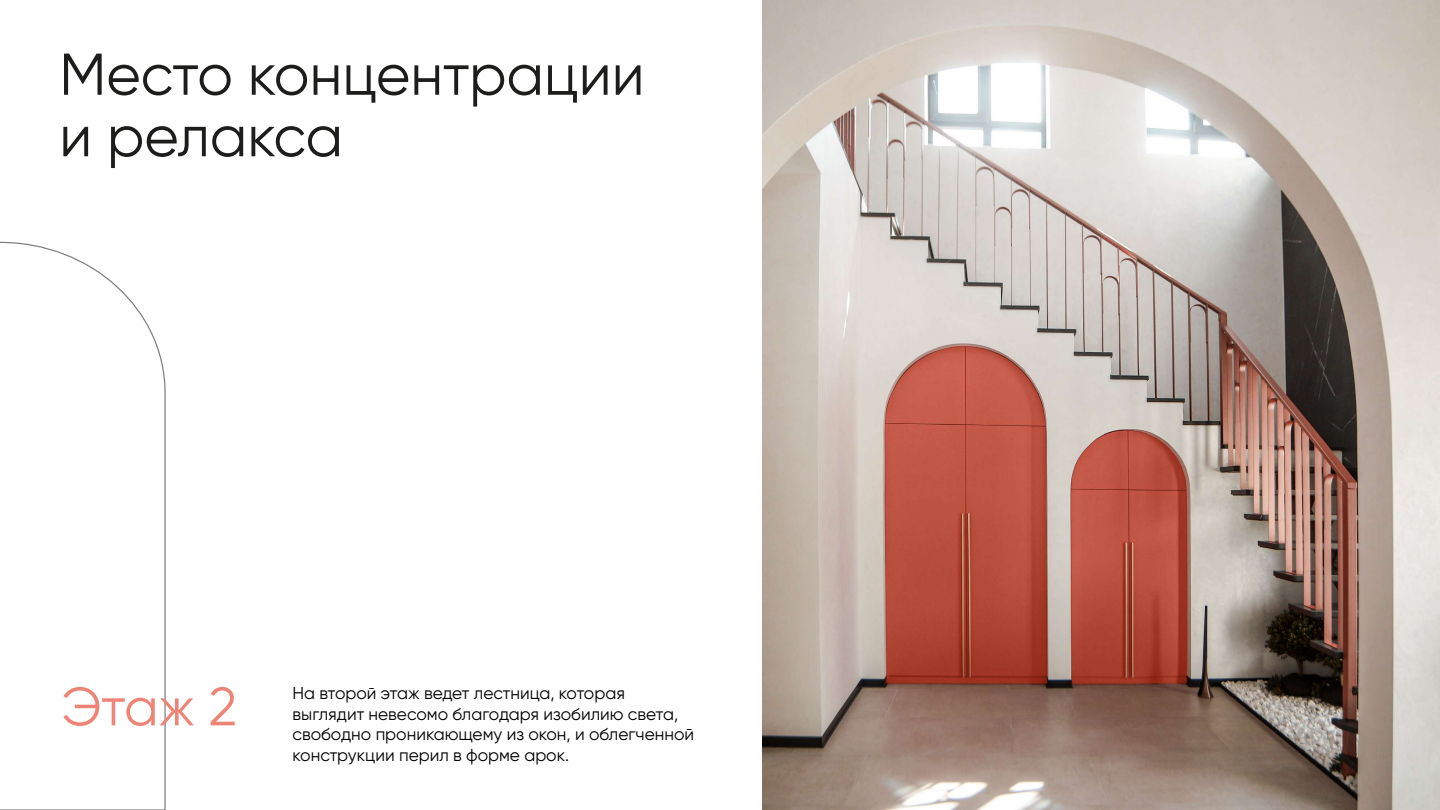
<style>
.page{position:relative;width:1440px;height:810px;background:#fff}
.page>*{position:absolute;margin:0;border:0;box-sizing:border-box;transform-origin:0 0}
.t1{font:58.8px/61.5px "Gilroy";color:#1d1d1b}
.t2{font:54px "Gilroy";color:#ee8475}
.t3{font:17.25px/20.7px "Gilroy";color:#000}
</style>
<div class="page">
<svg style="left:0;top:241px;width:166px;height:569px"></svg>
<img style="left:763px;top:0;width:677px;height:810px">
<h1 class="t1" style="left:59px;top:43px;width:587px">Место концентрации и релакса</h1>
<h2 class="t2" style="left:62px;top:674px;width:177px">Этаж 2</h2>
<p class="t3" style="left:293px;top:682px;width:403px">На второй этаж ведет лестница, которая выглядит невесомо благодаря изобилию света, свободно проникающему из окон, и облегченной конструкции перил в форме арок.</p>
</div>
